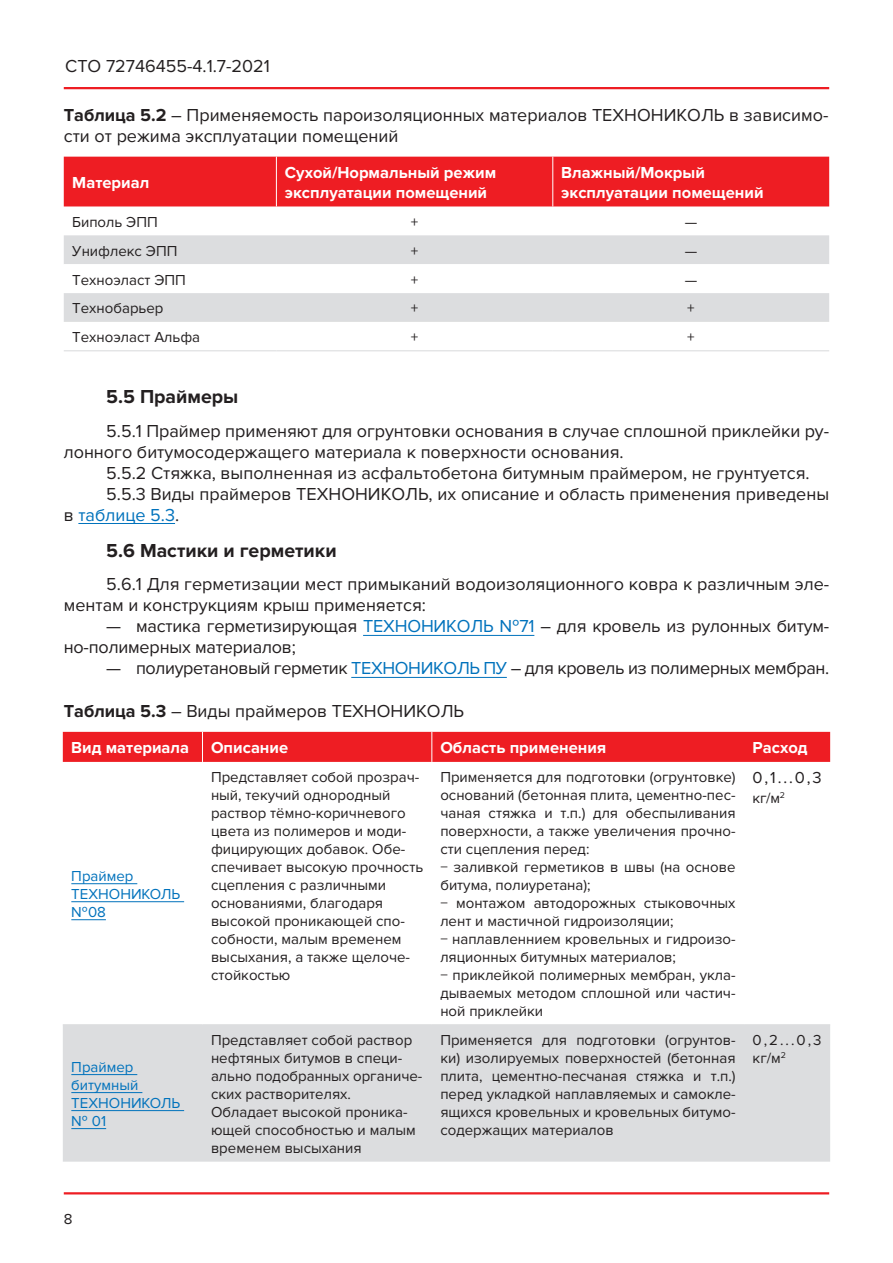
<style>
.page{position:relative;width:893px;height:1263px;background:#fff}
.page>*{position:absolute;margin:0;border:0;box-sizing:border-box;transform-origin:0 0}
.подзаголовок_2{font:700 19.5px "Proxima Nova";color:#231f20}
.Текст{font:18px/21px "Proxima Nova";color:#231f20}
.табл_заголовок{font:18px/21.6px "Proxima Nova";color:#231f20}
.Текст-2{font:18px "Proxima Nova";letter-spacing:-.02em;color:#231f20}
.таблица_шапка{font:700 16.5px "Proxima Nova";color:#fff}
.табл__текст{font:16.5px "Proxima Nova";color:#231f20}
.табл__текст-2{font:15px/18px "Proxima Nova";color:#231f20}
.текст_без_отступа{font:15px "Proxima Nova";color:#231f20}
.табл__текст-3{font:15px/18px "Proxima Nova";color:#0072bc}
.s1{font-weight:700}
.s2{color:#0072bc}
</style>
<div class="page">
<hr style="left:64px;top:87px;width:765px;height:2px;background:#ee1d23">
<hr style="left:64px;top:1192px;width:765px;height:2px;background:#ee1d23">
<hr style="left:78px;top:523px;width:97px;height:1px;background:#0072bc">
<hr style="left:363px;top:635px;width:171px;height:1px;background:#0072bc">
<hr style="left:351px;top:677px;width:156px;height:1px;background:#0072bc">
<div style="left:64px;top:157px;width:765px;height:49px;background:#ee1d23"></div>
<div style="left:64px;top:235px;width:765px;height:29px;background:#dcdddf"></div>
<div style="left:64px;top:293px;width:765px;height:29px;background:#dcdddf"></div>
<hr style="left:276px;top:157px;width:1px;height:49px;background:#fff">
<hr style="left:552px;top:157px;width:1px;height:49px;background:#fff">
<hr style="left:64px;top:350px;width:212px;height:1px;background:#dcdddf">
<hr style="left:276px;top:350px;width:277px;height:1px;background:#dcdddf">
<hr style="left:553px;top:350px;width:276px;height:1px;background:#dcdddf">
<div style="left:63px;top:732px;width:767px;height:30px;background:#ee1d23"></div>
<div style="left:63px;top:1025px;width:767px;height:137px;background:#dcdddf"></div>
<hr style="left:202px;top:732px;width:1px;height:30px;background:#fff">
<hr style="left:431px;top:732px;width:1px;height:30px;background:#fff">
<hr style="left:63px;top:1024px;width:139px;height:1px;background:#dcdddf">
<hr style="left:202px;top:1024px;width:230px;height:1px;background:#dcdddf">
<hr style="left:432px;top:1024px;width:312px;height:1px;background:#dcdddf">
<hr style="left:744px;top:1024px;width:86px;height:1px;background:#dcdddf">
<hr style="left:71px;top:883px;width:66px;height:1px;background:#0072bc">
<hr style="left:71px;top:901px;width:113px;height:1px;background:#0072bc">
<hr style="left:71px;top:919px;width:35px;height:1px;background:#0072bc">
<hr style="left:71px;top:1074px;width:66px;height:1px;background:#0072bc">
<hr style="left:71px;top:1092px;width:71px;height:1px;background:#0072bc">
<hr style="left:71px;top:1110px;width:113px;height:1px;background:#0072bc">
<hr style="left:71px;top:1128px;width:35px;height:1px;background:#0072bc">
<p class="Текст" style="left:65px;top:56px;width:206px">СТО 72746455-4.1.7-2021</p>
<p class="табл_заголовок" style="left:64px;top:104px;width:766px"><span class="s1">Таблица 5.2</span> – Применяемость пароизоляционных материалов ТЕХНОНИКОЛЬ в зависимо&shy;сти от режима эксплуатации помещений</p>
<p class="таблица_шапка" style="left:72px;top:173px;width:79px">Материал</p>
<p class="таблица_шапка" style="left:285px;top:163px;width:213px">Сухой/Нормальный режим</p>
<p class="таблица_шапка" style="left:285px;top:183px;width:204px">эксплуатации помещений</p>
<p class="таблица_шапка" style="left:561px;top:163px;width:145px">Влажный/Мокрый</p>
<p class="таблица_шапка" style="left:561px;top:183px;width:204px">эксплуатации помещений</p>
<p class="текст_без_отступа" style="left:72px;top:213px;width:87px">Биполь ЭПП</p>
<p class="табл__текст-2" style="left:411px;top:213px;width:9px">+</p>
<p class="табл__текст-2" style="left:685px;top:213px;width:14px">—</p>
<p class="текст_без_отступа" style="left:72px;top:242px;width:107px">Унифлекс ЭПП</p>
<p class="табл__текст-2" style="left:411px;top:242px;width:9px">+</p>
<p class="табл__текст-2" style="left:685px;top:242px;width:14px">—</p>
<p class="текст_без_отступа" style="left:72px;top:271px;width:115px">Техноэласт ЭПП</p>
<p class="табл__текст-2" style="left:411px;top:271px;width:9px">+</p>
<p class="табл__текст-2" style="left:685px;top:271px;width:14px">—</p>
<p class="текст_без_отступа" style="left:72px;top:300px;width:93px">Технобарьер</p>
<p class="табл__текст-2" style="left:411px;top:300px;width:9px">+</p>
<p class="табл__текст-2" style="left:687px;top:300px;width:9px">+</p>
<p class="текст_без_отступа" style="left:72px;top:329px;width:129px">Техноэласт Альфа</p>
<p class="табл__текст-2" style="left:411px;top:328px;width:9px">+</p>
<p class="табл__текст-2" style="left:687px;top:328px;width:9px">+</p>
<p class="подзаголовок_2" style="left:106px;top:385px;width:134px">5.5 Праймеры</p>
<p class="Текст" style="left:64px;top:420px;width:767px;text-indent:43px">5.5.1 Праймер применяют для огрунтовки основания в случае сплошной приклейки ру&shy;лонного битумосодержащего материала к поверхности основания.</p>
<p class="Текст" style="left:106px;top:462px;width:705px">5.5.2 Стяжка, выполненная из асфальтобетона битумным праймером, не грунтуется.</p>
<p class="Текст" style="left:64px;top:483px;width:767px;text-indent:43px">5.5.3 Виды праймеров ТЕХНОНИКОЛЬ, их описание и область применения приведены в <span class="s2">таблице 5.3</span>.</p>
<p class="подзаголовок_2" style="left:106px;top:539px;width:232px">5.6 Мастики и герметики</p>
<p class="Текст" style="left:64px;top:574px;width:767px;text-indent:43px">5.6.1 Для герметизации мест примыканий водоизоляционного ковра к различным эле&shy;ментам и конструкциям крыш применяется:</p>
<p class="Текст" style="left:64px;top:616px;width:767px;text-indent:43px">— мастика герметизирующая <span class="s2">ТЕХНОНИКОЛЬ №71</span> – для кровель из рулонных битум&shy;но-полимерных материалов;</p>
<p class="Текст-2" style="left:106px;top:658px;width:724px">— полиуретановый герметик <span class="s2">ТЕХНОНИКОЛЬ ПУ</span> – для кровель из полимерных мембран.</p>
<p class="табл_заголовок" style="left:64px;top:701px;width:402px"><span class="s1">Таблица 5.3</span> – Виды праймеров ТЕХНОНИКОЛЬ</p>
<p class="таблица_шапка" style="left:71px;top:738px;width:119px">Вид материала</p>
<p class="таблица_шапка" style="left:211px;top:738px;width:79px">Описание</p>
<p class="таблица_шапка" style="left:440px;top:738px;width:168px">Область применения</p>
<p class="таблица_шапка" style="left:753px;top:738px;width:56px">Расход</p>
<p class="табл__текст-3" style="left:71px;top:867px;width:110px">Праймер<br>ТЕХНОНИКОЛЬ №08</p>
<p class="табл__текст-3" style="left:71px;top:1058px;width:110px">Праймер битумный<br>ТЕХНОНИКОЛЬ № 01</p>
<p class="табл__текст-2" style="left:64px;top:1211px;width:10px">8</p>
<p class="табл__текст-2" style="left:211px;top:768px;width:214px">Представляет собой прозрач&shy;ный, текучий однородный раствор тёмно-коричневого цвета из полимеров и моди&shy;фицирующих добавок. Обе&shy;спечивает высокую прочность сцепления с различными основаниями, благодаря высокой проникающей спо&shy;собности, малым временем высыхания, а также щелоче&shy;стойкостью</p>
<p class="табл__текст-2" style="left:440px;top:768px;width:297px;text-align:justify">Применяется для подготовки (огрунтовке) оснований (бетонная плита, цементно-пес&shy;чаная стяжка и т.п.) для обеспыливания поверхности, а также увеличения прочно&shy;сти сцепления перед:</p>
<p class="табл__текст-2" style="left:440px;top:858px;width:297px">− заливкой герметиков в швы (на основе битума, полиуретана);</p>
<p class="табл__текст-2" style="left:440px;top:894px;width:297px">− монтажом автодорожных стыковочных лент и мастичной гидроизоляции;</p>
<p class="табл__текст-2" style="left:440px;top:930px;width:297px">− наплавленнием кровельных и гидроизо&shy;ляционных битумных материалов;</p>
<p class="табл__текст-2" style="left:440px;top:966px;width:297px;text-align:justify">− приклейкой полимерных мембран, укла&shy;дываемых методом сплошной или частич&shy;ной приклейки</p>
<p class="табл__текст" style="left:753px;top:768px;width:71px">0,1...0,3</p>
<p class="табл__текст-2" style="left:753px;top:789px;width:34px">кг/м<sup>2</sup></p>
<p class="табл__текст-2" style="left:211px;top:1031px;width:203px">Представляет собой раствор</p>
<p class="табл__текст-2" style="left:211px;top:1049px;width:213px">нефтяных битумов в специ&shy;ально подобранных органиче&shy;ских растворителях.</p>
<p class="табл__текст-2" style="left:211px;top:1103px;width:206px">Обладает высокой проника&shy;ющей способностью и малым временем высыхания</p>
<p class="табл__текст-2" style="left:440px;top:1031px;width:297px;text-align:justify">Применяется для подготовки (огрунтов&shy;ки) изолируемых поверхностей (бетонная плита, цементно-песчаная стяжка и т.п.) перед укладкой наплавляемых и самокле&shy;ящихся кровельных и кровельных битумо&shy;содержащих материалов</p>
<p class="табл__текст-2" style="left:753px;top:1031px;width:71px">0,2...0,3 кг/м<sup>2</sup></p>
</div>
